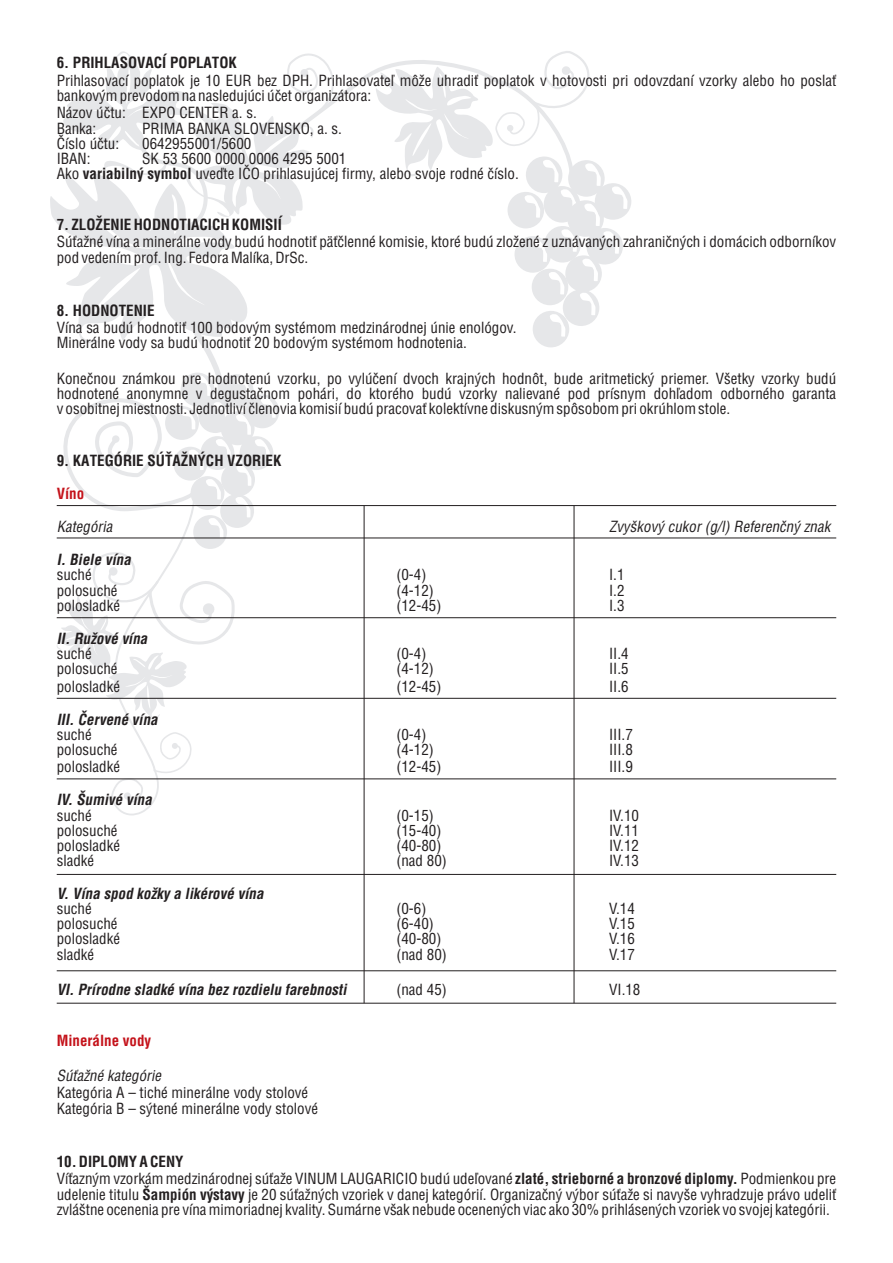
<style>
.page{position:relative;width:893px;height:1263px;background:#fff}
.page>*{position:absolute;margin:0;border:0;box-sizing:border-box;transform-origin:0 0}
.t1{font:15px/15.1px "Switzerland Condensed";color:#231f20}
.t2{font:italic 700 15px "Switzerland Condensed";color:#231f20}
.t3{font:700 15px "Switzerland Condensed";color:#231f20}
.t4{font:italic 15px "Switzerland Condensed";color:#231f20}
.t5{font:700 15px "Switzerland Condensed";color:#c4121a}
.s1{font-weight:700}
</style>
<div class="page">
<svg style="left:50px;top:51px;width:582px;height:765px"></svg>
<hr style="left:57px;top:970px;width:779px;height:1px;background:#231f20">
<hr style="left:57px;top:1003px;width:779px;height:1px;background:#231f20">
<hr style="left:57px;top:779px;width:779px;height:1px;background:#231f20">
<hr style="left:57px;top:698px;width:779px;height:1px;background:#231f20">
<hr style="left:57px;top:617px;width:779px;height:1px;background:#231f20">
<hr style="left:57px;top:538px;width:779px;height:1px;background:#231f20">
<hr style="left:57px;top:505px;width:779px;height:1px;background:#231f20">
<hr style="left:364px;top:506px;width:1px;height:497px;background:#231f20">
<hr style="left:574px;top:506px;width:1px;height:497px;background:#231f20">
<hr style="left:57px;top:874px;width:779px;height:1px;background:#231f20">
<p class="t3" style="left:57px;top:56px;width:182px">6. PRIHLASOVACÍ POPLATOK</p>
<p class="t1" style="left:57px;top:74px;width:781px">Prihlasovací poplatok je 10 EUR bez DPH. Prihlasovateľ môže uhradiť poplatok v hotovosti pri odovzdaní vzorky alebo ho poslať bankovým prevodom na nasledujúci účet organizátora:</p>
<p class="t1" style="left:57px;top:107px;width:202px">Názov účtu: EXPO CENTER a. s.<br>Banka:</p>
<p class="t1" style="left:142px;top:122px;width:201px">PRIMA BANKA SLOVENSKO, a. s.</p>
<p class="t1" style="left:57px;top:137px;width:64px">Číslo účtu:</p>
<p class="t1" style="left:142px;top:137px;width:111px">0642955001/5600</p>
<p class="t1" style="left:57px;top:152px;width:35px">IBAN:</p>
<p class="t1" style="left:57px;top:152px;width:464px;text-indent:85px">SK 53 5600 0000 0006 4295 5001<br>Ako <span class="s1">variabilný symbol</span> uveďte IČO prihlasujúcej firmy, alebo svoje rodné číslo.</p>
<p class="t3" style="left:57px;top:218px;width:227px">7. ZLOŽENIE HODNOTIACICH KOMISIÍ</p>
<p class="t1" style="left:57px;top:236px;width:781px">Súťažné vína a minerálne vody budú hodnotiť päťčlenné komisie, ktoré budú zložené z uznávaných zahraničných i domácich odborníkov pod vedením prof. Ing. Fedora Malíka, DrSc.</p>
<p class="t3" style="left:57px;top:304px;width:99px">8. HODNOTENIE</p>
<p class="t1" style="left:57px;top:321px;width:461px">Vína sa budú hodnotiť 100 bodovým systémom medzinárodnej únie enológov.<br>Minerálne vody sa budú hodnotiť 20 bodovým systémom hodnotenia.</p>
<p class="t1" style="left:57px;top:372px;width:781px;text-align:justify">Konečnou známkou pre hodnotenú vzorku, po vylúčení dvoch krajných hodnôt, bude aritmetický priemer. Všetky vzorky budú hodnotené anonymne v degustačnom pohári, do ktorého budú vzorky nalievané pod prísnym dohľadom odborného garanta v osobitnej miestnosti. Jednotliví členovia komisií budú pracovať kolektívne diskusným spôsobom pri okrúhlom stole.</p>
<p class="t3" style="left:57px;top:454px;width:226px">9. KATEGÓRIE SÚŤAŽNÝCH VZORIEK</p>
<p class="t5" style="left:57px;top:487px;width:29px">Víno</p>
<p class="t4" style="left:57px;top:520px;width:57px">Kategória</p>
<p class="t4" style="left:609px;top:520px;width:223px">Zvyškový cukor (g/l) Referenčný znak</p>
<p class="t2" style="left:57px;top:553px;width:76px">I. Biele vína</p>
<p class="t1" style="left:57px;top:569px;width:36px">suché</p>
<p class="t1" style="left:396px;top:569px;width:31px">(0-4)</p>
<p class="t1" style="left:609px;top:569px;width:17px">I.1</p>
<p class="t1" style="left:57px;top:584px;width:62px">polosuché</p>
<p class="t1" style="left:396px;top:584px;width:39px">(4-12)</p>
<p class="t1" style="left:609px;top:584px;width:17px">I.2</p>
<p class="t1" style="left:57px;top:599px;width:65px">polosladké</p>
<p class="t1" style="left:396px;top:599px;width:46px">(12-45)</p>
<p class="t1" style="left:609px;top:599px;width:17px">I.3</p>
<p class="t2" style="left:57px;top:632px;width:92px">II. Ružové vína</p>
<p class="t1" style="left:57px;top:647px;width:36px">suché</p>
<p class="t1" style="left:396px;top:647px;width:31px">(0-4)</p>
<p class="t1" style="left:609px;top:647px;width:21px">II.4</p>
<p class="t1" style="left:57px;top:662px;width:62px">polosuché</p>
<p class="t1" style="left:396px;top:662px;width:39px">(4-12)</p>
<p class="t1" style="left:609px;top:662px;width:21px">II.5</p>
<p class="t1" style="left:57px;top:680px;width:65px">polosladké</p>
<p class="t1" style="left:396px;top:680px;width:46px">(12-45)</p>
<p class="t1" style="left:609px;top:680px;width:21px">II.6</p>
<p class="t2" style="left:57px;top:712px;width:102px">III. Červené vína</p>
<p class="t1" style="left:57px;top:728px;width:36px">suché</p>
<p class="t1" style="left:396px;top:728px;width:31px">(0-4)</p>
<p class="t1" style="left:609px;top:728px;width:25px">III.7</p>
<p class="t1" style="left:57px;top:743px;width:62px">polosuché</p>
<p class="t1" style="left:396px;top:743px;width:39px">(4-12)</p>
<p class="t1" style="left:609px;top:743px;width:25px">III.8</p>
<p class="t1" style="left:57px;top:761px;width:65px">polosladké</p>
<p class="t1" style="left:396px;top:761px;width:46px">(12-45)</p>
<p class="t1" style="left:609px;top:761px;width:25px">III.9</p>
<p class="t2" style="left:57px;top:793px;width:97px">IV. Šumivé vína</p>
<p class="t1" style="left:57px;top:809px;width:36px">suché</p>
<p class="t1" style="left:396px;top:809px;width:39px">(0-15)</p>
<p class="t1" style="left:609px;top:809px;width:31px">IV.10</p>
<p class="t1" style="left:57px;top:824px;width:62px">polosuché</p>
<p class="t1" style="left:396px;top:824px;width:46px">(15-40)</p>
<p class="t1" style="left:609px;top:824px;width:31px">IV.11</p>
<p class="t1" style="left:57px;top:839px;width:65px">polosladké</p>
<p class="t1" style="left:396px;top:839px;width:46px">(40-80)</p>
<p class="t1" style="left:609px;top:839px;width:31px">IV.12</p>
<p class="t1" style="left:57px;top:854px;width:39px">sladké</p>
<p class="t1" style="left:396px;top:854px;width:52px">(nad 80)</p>
<p class="t1" style="left:609px;top:854px;width:31px">IV.13</p>
<p class="t2" style="left:57px;top:887px;width:208px">V. Vína spod kožky a likérové vína</p>
<p class="t1" style="left:57px;top:902px;width:36px">suché</p>
<p class="t1" style="left:396px;top:902px;width:31px">(0-6)</p>
<p class="t1" style="left:609px;top:902px;width:27px">V.14</p>
<p class="t1" style="left:57px;top:917px;width:62px">polosuché</p>
<p class="t1" style="left:396px;top:917px;width:39px">(6-40)</p>
<p class="t1" style="left:609px;top:917px;width:27px">V.15</p>
<p class="t1" style="left:57px;top:932px;width:65px">polosladké</p>
<p class="t1" style="left:396px;top:932px;width:46px">(40-80)</p>
<p class="t1" style="left:609px;top:932px;width:27px">V.16</p>
<p class="t1" style="left:57px;top:948px;width:39px">sladké</p>
<p class="t1" style="left:396px;top:948px;width:52px">(nad 80)</p>
<p class="t1" style="left:609px;top:948px;width:27px">V.17</p>
<p class="t2" style="left:57px;top:983px;width:291px">VI. Prírodne sladké vína bez rozdielu farebnosti</p>
<p class="t1" style="left:396px;top:983px;width:52px">(nad 45)</p>
<p class="t1" style="left:609px;top:983px;width:33px">VI.18</p>
<p class="t5" style="left:57px;top:1033px;width:96px">Minerálne vody</p>
<p class="t4" style="left:57px;top:1069px;width:106px">Súťažné kategórie</p>
<p class="t1" style="left:57px;top:1086px;width:263px">Kategória A – tiché minerálne vody stolové<br>Kategória B – sýtené minerálne vody stolové</p>
<p class="t1" style="left:57px;top:1153px;width:781px;line-height:17.9px"><span class="s1">10. DIPLOMY A CENY<br></span>Víťazným vzorkám medzinárodnej súťaže VINUM LAUGARICIO budú udeľované <span class="s1">zlaté, strieborné a bronzové diplomy.</span> Podmienkou pre</p>
<p class="t1" style="left:57px;top:1188px;width:781px">udelenie titulu <span class="s1">Šampión výstavy</span> je 20 súťažných vzoriek v danej kategórií. Organizačný výbor súťaže si navyše vyhradzuje právo udeliť zvláštne ocenenia pre vína mimoriadnej kvality. Sumárne však nebude ocenených viac ako 30% prihlásených vzoriek vo svojej kategórii.</p>
</div>
